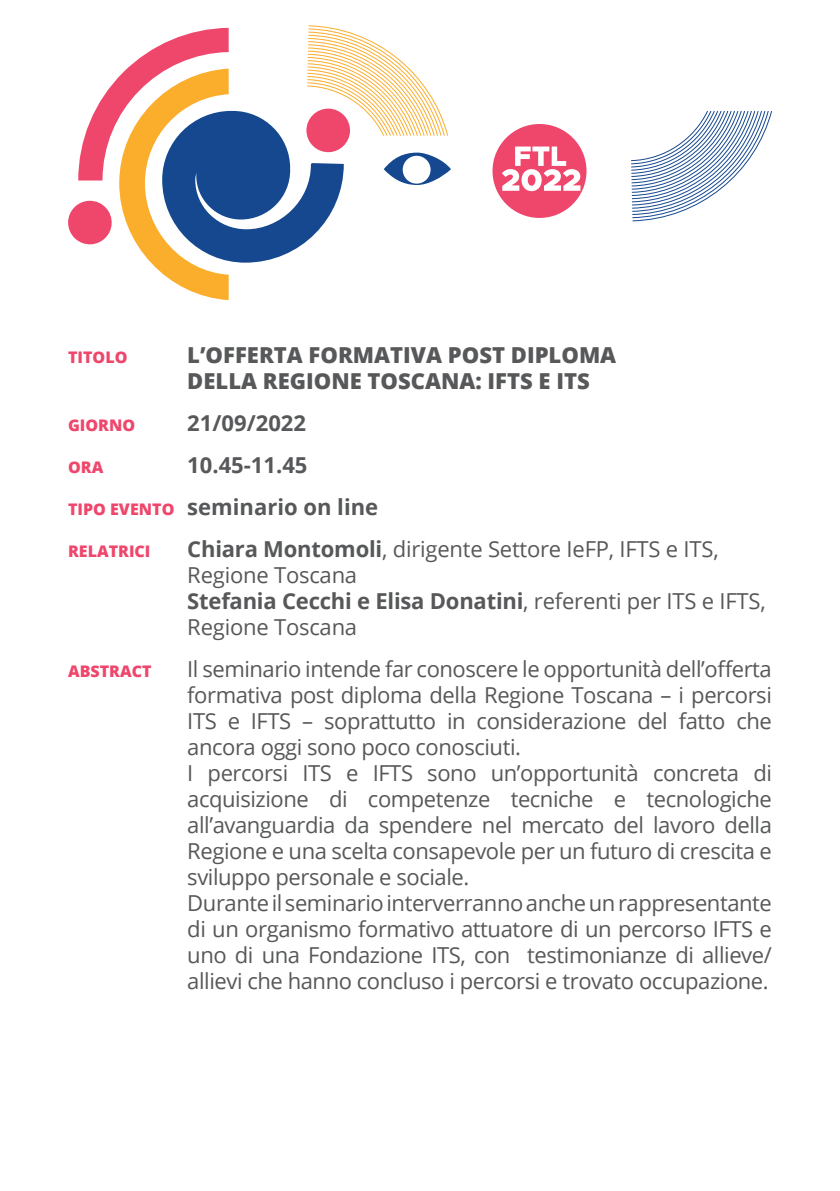
<style>
.page{position:relative;width:840px;height:1191px;background:#fff}
.page>*{position:absolute;margin:0;border:0;box-sizing:border-box;transform-origin:0 0}
.t1{font:22px/26px "Open Sans";letter-spacing:-.02em;color:#57585a;text-align:justify}
.t2{font:800 22px "Open Sans";color:#57585a}
.t3{font:700 22px "Open Sans";color:#57585a}
.t4{font:800 16px "Open Sans";color:#ef466c}
.s1{font-weight:800;font-size:16px;color:#ef466c}
.s2{font-weight:700}
</style>
<div class="page">
<div style="left:492px;top:124px;width:94px;height:94px;background:#ef466c;border-radius:50%"></div>
<svg style="left:502px;top:146px;width:78px;height:45px"></svg>
<svg style="left:631px;top:110px;width:140px;height:111px"></svg>
<svg style="left:68px;top:25px;width:380px;height:275px"></svg>
<svg style="left:383px;top:153px;width:67px;height:32px"></svg>
<div style="left:402px;top:156px;width:28px;height:28px;background:#fff;border-radius:50%"></div>
<p class="t4" style="left:68px;top:345px;width:61px">TITOLO</p>
<p class="t2" style="left:187px;top:338px;width:430px">L’OFFERTA FORMATIVA POST DIPLOMA</p>
<p class="t2" style="left:187px;top:364px;width:404px">DELLA REGIONE TOSCANA: IFTS E ITS</p>
<p class="t4" style="left:68px;top:413px;width:69px">GIORNO</p>
<p class="t3" style="left:187px;top:407px;width:120px">21/09/2022</p>
<p class="t4" style="left:68px;top:455px;width:37px">ORA</p>
<p class="t3" style="left:187px;top:449px;width:122px">10.45-11.45</p>
<p class="t3" style="left:68px;top:491px;width:311px"><span class="s1">TIPO EVENTO</span> seminario on line</p>
<p class="t4" style="left:68px;top:539px;width:84px">RELATRICI</p>
<p class="t1" style="left:187px;top:535px;width:532px"><span class="s2">Chiara Montomoli</span>, dirigente Settore IeFP, IFTS e ITS,</p>
<p class="t1" style="left:187px;top:561px;width:171px">Regione Toscana</p>
<p class="t1" style="left:187px;top:587px;width:579px"><span class="s2">Stefania Cecchi e Elisa Donatini</span>, referenti per ITS e IFTS,<br>Regione Toscana</p>
<p class="t4" style="left:68px;top:659px;width:85px">ABSTRACT</p>
<p class="t1" style="left:187px;top:655px;width:585px">Il seminario intende far conoscere le opportunità dell’offerta formativa post diploma della Regione Toscana – i percorsi ITS e IFTS – soprattutto in considerazione del fatto che ancora oggi sono poco conosciuti.</p>
<p class="t1" style="left:187px;top:759px;width:586px">I percorsi ITS e IFTS sono un’opportunità concreta di acquisizione di competenze tecniche e tecnologiche all’avanguardia da spendere nel mercato del lavoro della Regione e una scelta consapevole per un futuro di crescita e sviluppo personale e sociale.</p>
<p class="t1" style="left:187px;top:889px;width:585px">Durante il seminario interverranno anche un rappresentante di un organismo formativo attuatore di un percorso IFTS e uno di una Fondazione ITS, con testimonianze di allieve/ allievi che hanno concluso i percorsi e trovato occupazione.</p>
</div>
